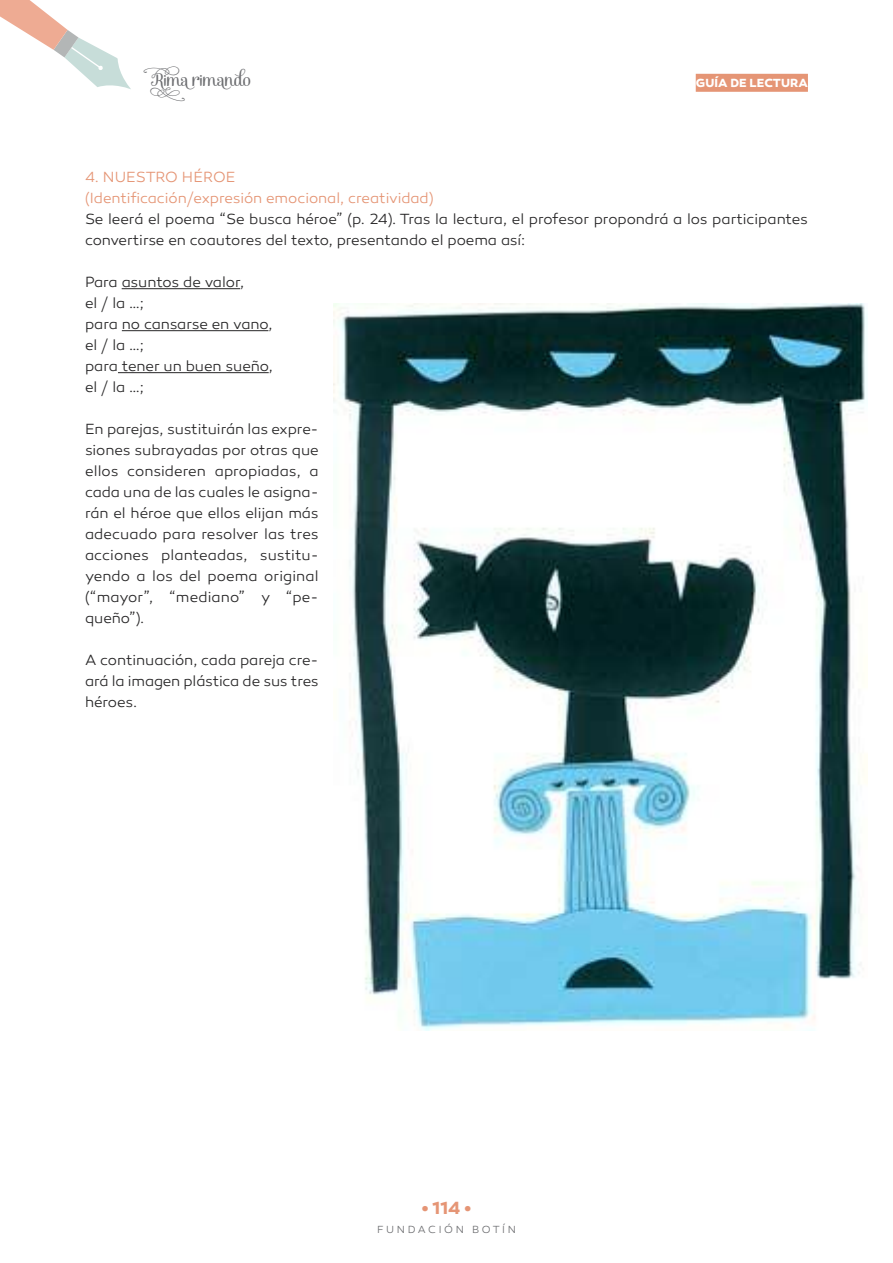
<style>
.page{position:relative;width:893px;height:1263px;background:#fff}
.page>*{position:absolute;margin:0;border:0;box-sizing:border-box;transform-origin:0 0}
.t1{font:18px "Mishka";color:#6d6e71}
.t2{font:700 18px "Canaro";color:#e59575}
.t3{font:300 15px/21px "Canaro";letter-spacing:-.005em;color:#272627}
.t4{font:300 15px/21px "Canaro";letter-spacing:-.005em;color:#e59575}
.t5{font:700 12px "Canaro";letter-spacing:.005em;color:#fff}
.t6{font:300 10.5px "Canaro";letter-spacing:.255em;color:#6d6e71}
</style>
<div class="page">
<svg style="left:0;top:0;width:131px;height:89px"></svg>
<hr style="left:122px;top:288px;width:118px;height:1px;background:#272627">
<hr style="left:122px;top:330px;width:146px;height:1px;background:#272627">
<hr style="left:118px;top:372px;width:151px;height:1px;background:#272627">
<div style="left:696px;top:74px;width:112px;height:18px;background:#e59575"></div>
<img style="left:334px;top:303px;width:533px;height:728px">
<p class="t1" style="left:151px;top:70px;width:101px">Rima rimando</p>
<p class="t5" style="left:696px;top:79px;width:114px">GUÍA DE LECTURA</p>
<p class="t4" style="left:85px;top:169px;width:350px">4. NUESTRO HÉROE<br>(Identificación/expresión emocional, creatividad)</p>
<p class="t3" style="left:85px;top:211px;width:724px">Se leerá el poema “Se busca héroe” (p. 24). Tras la lectura, el profesor propondrá a los participantes convertirse en coautores del texto, presentando el poema así:</p>
<p class="t3" style="left:85px;top:274px;width:189px">Para asuntos de valor,<br>el / la …;<br>para no cansarse en vano, el / la …;<br>para tener un buen sueño, el / la …;</p>
<p class="t3" style="left:85px;top:421px;width:235px;text-align:justify">En parejas, sustituirán las expre&shy;siones subrayadas por otras que ellos consideren apropiadas, a cada una de las cuales le asigna&shy;rán el héroe que ellos elijan más adecuado para resolver las tres acciones planteadas, sustitu&shy;yendo a los del poema original (“mayor”, “mediano” y “pe&shy;queño”).</p>
<p class="t3" style="left:85px;top:652px;width:235px;text-align:justify">A continuación, cada pareja cre&shy;ará la imagen plástica de sus tres héroes.</p>
<p class="t2" style="left:422px;top:1201px;width:51px">• 114 •</p>
<p class="t6" style="left:377px;top:1226px;width:140px">FUNDACIÓN BOTÍN</p>
</div>
